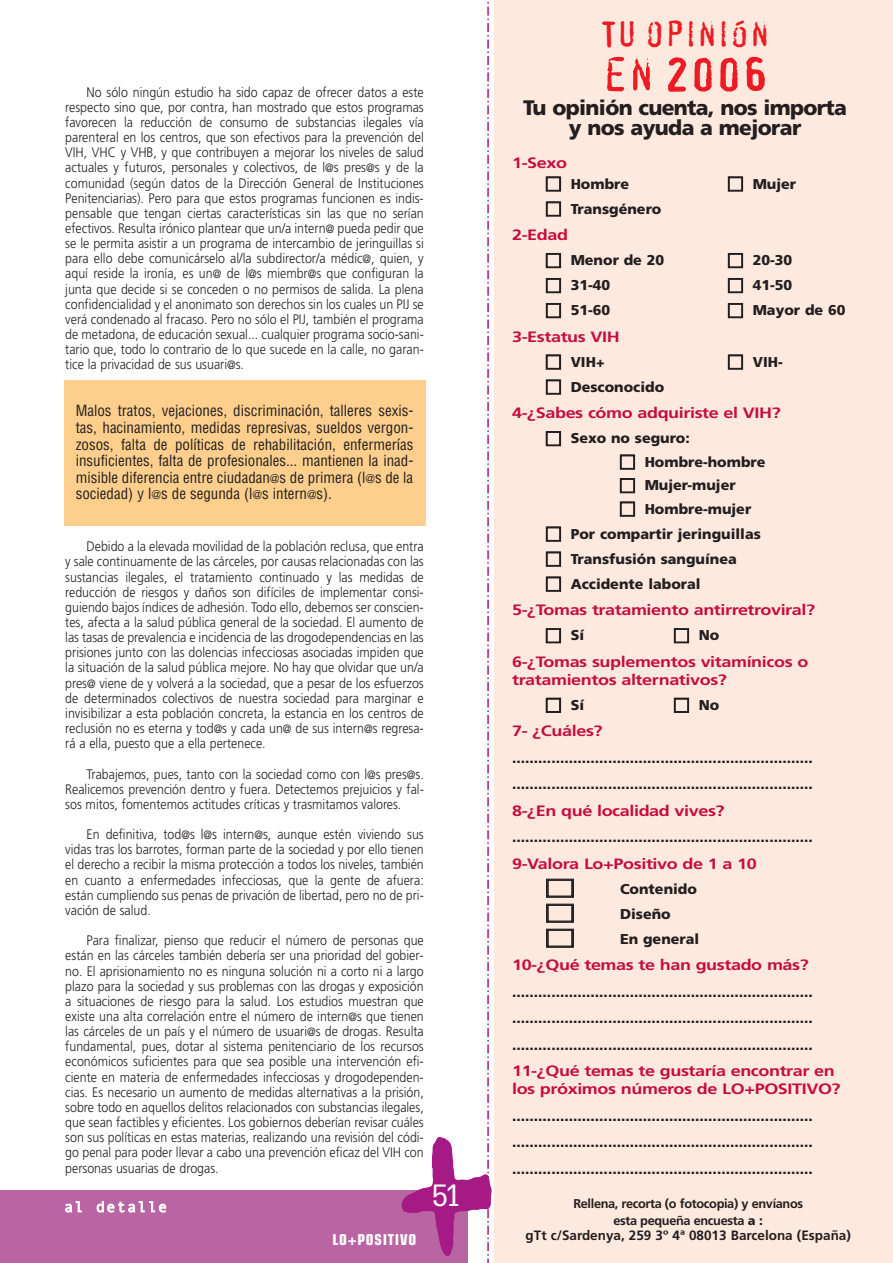
<style>
.page{position:relative;width:893px;height:1263px;background:#fff}
.page>*{position:absolute;margin:0;border:0;box-sizing:border-box;transform-origin:0 0}
.t1{font:45px "Confidential";letter-spacing:-.02em;color:#ed1c24;scale:1.2 1}
.t2{font:34.5px "Confidential";letter-spacing:-.02em;color:#ed1c24;scale:1.2 1}
.t3{font:30px "Glypha";color:#fff}
.t4{font:900 21px/19.5px "Frutiger";letter-spacing:-.03em;color:#231f20;text-align:center}
.t5{font:700 15px/18px "Frutiger";letter-spacing:-.02em;color:#c40e3d;scale:1.2 1}
.t6{font:15px/16.5px "Switzerland Condensed";color:#231f20;text-align:justify}
.t7{font:700 condensed 15px "Eurostile";letter-spacing:.05em;color:#fff}
.t8{font:15px "Monotypecom";letter-spacing:.09em;color:#fff}
.t9{font:900 14.25px/26.5px "Frutiger";color:#231f20}
.t10{font:300 13.8px/15.1px "Frutiger";color:#231f20;text-align:justify;scale:.9 1}
.t11{font:700 13.5px "Frutiger";color:#231f20}
.t12{font:700 12.75px/16.5px "Frutiger";letter-spacing:-.03em;color:#231f20;text-align:center}
.s1{font-size:12px}
.s2{font-weight:900}
</style>
<div class="page">
<div style="left:0;top:1190px;width:468px;height:73px;background:#b965a3"></div>
<img style="left:401px;top:1137px;width:91px;height:119px">
<div style="left:494px;top:0;width:399px;height:1263px;background:#fee9df"></div>
<svg style="left:487px;top:2px;width:2px;height:1261px"></svg>
<div style="left:64px;top:380px;width:361px;height:146px;background:#fecf8c"></div>
<p class="t10" style="left:65px;top:85px;width:400px;text-indent:21px">No sólo ningún estudio ha sido capaz de ofrecer datos a este respecto sino que, por contra, han mostrado que estos programas favorecen la reducción de consumo de substancias ilegales vía parenteral en los centros, que son efectivos para la prevención del VIH, VHC y VHB, y que contribuyen a mejorar los niveles de salud actuales y futuros, personales y colectivos, de l<span class="s1">@</span>s pres<span class="s1">@</span>s y de la comunidad (según datos de la Dirección General de Instituciones Penitenciarias). Pero para que estos programas funcionen es indis&shy;pensable que tengan ciertas características sin las que no serían efectivos. Resulta irónico plantear que un/a intern<span class="s1">@</span> pueda pedir que se le permita asistir a un programa de intercambio de jeringuillas si para ello debe comunicárselo al/la subdirector/a médic<span class="s1">@</span>, quien, y aquí reside la ironía, es un<span class="s1">@</span> de l<span class="s1">@</span>s miembr<span class="s1">@</span>s que configuran la junta que decide si se conceden o no permisos de salida. La plena confidencialidad y el anonimato son derechos sin los cuales un PIJ se verá condenado al fracaso. Pero no sólo el PIJ, también el programa de metadona, de educación sexual... cualquier programa socio-sani&shy;tario que, todo lo contrario de lo que sucede en la calle, no garan&shy;tice la privacidad de sus usuari<span class="s1">@</span>s.</p>
<p class="t6" style="left:76px;top:404px;width:339px">Malos tratos, vejaciones, discriminación, talleres sexis&shy;tas, hacinamiento, medidas represivas, sueldos vergon&shy;zosos, falta de políticas de rehabilitación, enfermerías insuficientes, falta de profesionales... mantienen la inad&shy;misible diferencia entre ciudadan<span class="s1">@</span>s de primera (l<span class="s1">@</span>s de la sociedad) y l<span class="s1">@</span>s de segunda (l<span class="s1">@</span>s intern<span class="s1">@</span>s).</p>
<p class="t10" style="left:65px;top:540px;width:400px;text-indent:21px">Debido a la elevada movilidad de la población reclusa, que entra y sale continuamente de las cárceles, por causas relacionadas con las sustancias ilegales, el tratamiento continuado y las medidas de reducción de riesgos y daños son difíciles de implementar consi&shy;guiendo bajos índices de adhesión. Todo ello, debemos ser conscien&shy;tes, afecta a la salud pública general de la sociedad. El aumento de las tasas de prevalencia e incidencia de las drogodependencias en las prisiones junto con las dolencias infecciosas asociadas impiden que la situación de la salud pública mejore. No hay que olvidar que un/a pres<span class="s1">@</span> viene de y volverá a la sociedad, que a pesar de los esfuerzos de determinados colectivos de nuestra sociedad para marginar e invisibilizar a esta población concreta, la estancia en los centros de reclusión no es eterna y tod<span class="s1">@</span>s y cada un<span class="s1">@</span> de sus intern<span class="s1">@</span>s regresa&shy;rá a ella, puesto que a ella pertenece.</p>
<p class="t10" style="left:65px;top:767px;width:400px;text-indent:21px">Trabajemos, pues, tanto con la sociedad como con l<span class="s1">@</span>s pres<span class="s1">@</span>s.<br>Realicemos prevención dentro y fuera. Detectemos prejuicios y fal&shy;sos mitos, fomentemos actitudes críticas y trasmitamos valores.</p>
<p class="t10" style="left:65px;top:828px;width:400px;text-indent:21px">En definitiva, tod<span class="s1">@</span>s l<span class="s1">@</span>s intern<span class="s1">@</span>s, aunque estén viviendo sus vidas tras los barrotes, forman parte de la sociedad y por ello tienen el derecho a recibir la misma protección a todos los niveles, también en cuanto a enfermedades infecciosas, que la gente de afuera: están cumpliendo sus penas de privación de libertad, pero no de pri&shy;vación de salud.</p>
<p class="t10" style="left:65px;top:934px;width:400px;text-indent:21px">Para finalizar, pienso que reducir el número de personas que están en las cárceles también debería ser una prioridad del gobier&shy;no. El aprisionamiento no es ninguna solución ni a corto ni a largo plazo para la sociedad y sus problemas con las drogas y exposición a situaciones de riesgo para la salud. Los estudios muestran que existe una alta correlación entre el número de intern<span class="s1">@</span>s que tienen las cárceles de un país y el número de usuari<span class="s1">@</span>s de drogas. Resulta fundamental, pues, dotar al sistema penitenciario de los recursos económicos suficientes para que sea posible una intervención efi&shy;ciente en materia de enfermedades infecciosas y drogodependen&shy;cias. Es necesario un aumento de medidas alternativas a la prisión, sobre todo en aquellos delitos relacionados con substancias ilegales, que sean factibles y eficientes. Los gobiernos deberían revisar cuáles son sus políticas en estas materias, realizando una revisión del códi&shy;go penal para poder llevar a cabo una prevención eficaz del VIH con personas usuarias de drogas.</p>
<p class="t8" style="left:64px;top:1201px;width:105px">al detalle</p>
<p class="t7" style="left:332px;top:1234px;width:85px">LO+POSITIVO</p>
<h3 class="t3" style="left:431px;top:1184px;width:32px">51</h3>
<h2 class="t2" style="left:600px;top:15px;width:143px">TU OPINIÓN</h2>
<h1 class="t1" style="left:602px;top:50px;width:140px">EN 2006</h1>
<h3 class="t4" style="left:523px;top:100px;width:325px">Tu opinión cuenta, nos importa y nos ayuda a mejorar</h3>
<p class="t5" style="left:512px;top:155px;width:47px">1-Sexo</p>
<p class="t9" style="left:571px;top:171px;width:60px">Hombre</p>
<p class="t9" style="left:753px;top:171px;width:45px">Mujer</p>
<p class="t9" style="left:571px;top:196px;width:92px">Transgénero</p>
<p class="t5" style="left:512px;top:227px;width:48px">2-Edad</p>
<p class="t9" style="left:571px;top:248px;width:95px">Menor de 20</p>
<p class="t9" style="left:753px;top:248px;width:41px">20-30</p>
<p class="t9" style="left:571px;top:273px;width:41px">31-40</p>
<p class="t9" style="left:753px;top:273px;width:41px">41-50</p>
<p class="t9" style="left:571px;top:298px;width:41px">51-60</p>
<p class="t9" style="left:753px;top:298px;width:94px">Mayor de 60</p>
<p class="t5" style="left:512px;top:328px;width:91px">3-Estatus VIH</p>
<p class="t9" style="left:571px;top:349px;width:35px">VIH+</p>
<p class="t9" style="left:753px;top:349px;width:32px">VIH-</p>
<p class="t9" style="left:571px;top:374px;width:95px">Desconocido</p>
<p class="t5" style="left:512px;top:405px;width:225px">4-¿Sabes cómo adquiriste el VIH?</p>
<p class="t9" style="left:645px;top:427px;width:122px;line-height:23.5px;text-indent:-74px">Sexo no seguro:<br>Hombre-hombre<br>Mujer-mujer<br>Hombre-mujer</p>
<p class="t9" style="left:571px;top:522px;width:192px;line-height:25px">Por compartir jeringuillas<br>Transfusión sanguínea<br>Accidente laboral</p>
<p class="t5" style="left:512px;top:602px;width:254px">5-¿Tomas tratamiento antirretroviral?</p>
<p class="t9" style="left:571px;top:623px;width:15px">Sí</p>
<p class="t9" style="left:699px;top:623px;width:22px">No</p>
<p class="t5" style="left:512px;top:654px;width:248px">6-¿Tomas suplementos vitamínicos o tratamientos alternativos?</p>
<p class="t9" style="left:571px;top:692px;width:15px">Sí</p>
<p class="t9" style="left:699px;top:692px;width:22px">No</p>
<p class="t5" style="left:512px;top:723px;width:77px">7- ¿Cuáles?</p>
<p class="t9" style="left:512px;top:745px;width:302px">..................................................................... .....................................................................</p>
<p class="t5" style="left:512px;top:803px;width:179px">8-¿En qué localidad vives?</p>
<p class="t9" style="left:512px;top:825px;width:302px">.....................................................................</p>
<p class="t5" style="left:512px;top:856px;width:205px">9-Valora Lo+Positivo de 1 a 10</p>
<p class="t9" style="left:620px;top:877px;width:81px;line-height:25px">Contenido<br>Diseño<br>En general</p>
<p class="t5" style="left:512px;top:957px;width:249px">10-¿Qué temas te han gustado más?</p>
<p class="t9" style="left:512px;top:980px;width:302px;text-align:justify">..................................................................... ..................................................................... .....................................................................</p>
<p class="t5" style="left:512px;top:1063px;width:275px">11-¿Qué temas te gustaría encontrar en los próximos números de LO+POSITIVO?</p>
<p class="t9" style="left:512px;top:1104px;width:302px;text-align:justify">..................................................................... ..................................................................... .....................................................................</p>
<p class="t12" style="left:573px;top:1196px;width:231px">Rellena, recorta (o fotocopia) y envíanos esta pequeña encuesta <span class="s2">a :</span></p>
<p class="t11" style="left:526px;top:1229px;width:327px">gTt c/Sardenya, 259 3º 4ª 08013 Barcelona (España)</p>
</div>
